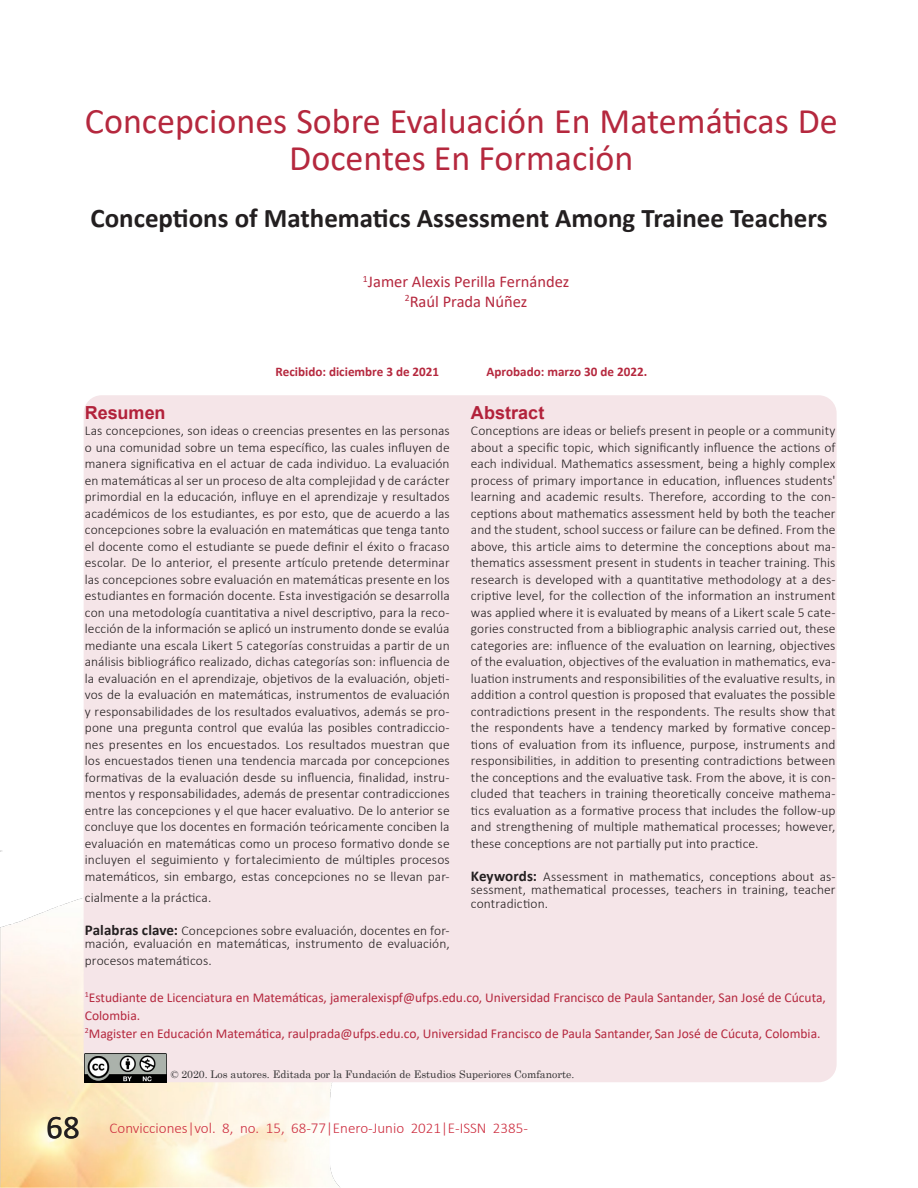
<style>
.page{position:relative;width:918px;height:1188px;background:#fff}
.page>*{position:absolute;margin:0;border:0;box-sizing:border-box;transform-origin:0 0}
.t1{font:36px/37.5px "Calibri";color:#b5283e;text-align:center}
.t2{font:700 27px "Calibri";color:#231f20}
.t3{font:700 18px "Arial";color:#b2223b}
.t4{font:16.5px "Calibri";color:#b5283e}
.t5{font:300 15px "Calibri";color:#cd2d3f}
.t6{font:300 13.5px/16.5px "Calibri";letter-spacing:.005em;color:#231f20;text-align:justify}
.t7{font:13.5px/18px "Calibri";color:#b5283e}
.t8{font:700 13.05px "Calibri";color:#b5283e}
.t9{font:10.5px "Century Schoolbook";color:#333233}
.s1{font-weight:700;font-size:15px}
.s2{font-weight:400;font-size:33px;color:#231f20}
</style>
<div class="page">
<img style="left:0;top:850px;width:341px;height:338px">
<div style="left:84px;top:395px;width:753px;height:687px;background:#f5e5e8;border-radius:18px"></div>
<img style="left:85px;top:1054px;width:81px;height:28px">
<p class="t1" style="left:85px;top:101px;width:755px">Concepciones Sobre Evaluación En Matemáticas De<br>Docentes En Formación</p>
<p class="t2" style="left:90px;top:199px;width:739px">Conceptions of Mathematics Assessment Among Trainee Teachers</p>
<p class="t4" style="left:363px;top:270px;width:208px"><sup>1</sup>Jamer Alexis Perilla Fernández</p>
<p class="t4" style="left:405px;top:290px;width:124px"><sup>2</sup>Raúl Prada Núñez</p>
<p class="t8" style="left:276px;top:363px;width:165px">Recibido: diciembre 3 de 2021</p>
<p class="t8" style="left:487px;top:363px;width:162px">Aprobado: marzo 30 de 2022.</p>
<p class="t3" style="left:85px;top:400px;width:82px">Resumen</p>
<p class="t6" style="left:85px;top:422px;width:366px">Las concepciones, son ideas o creencias presentes en las personas o una comunidad sobre un tema específico, las cuales influyen de manera significativa en el actuar de cada individuo. La evaluación en matemáticas al ser un proceso de alta complejidad y de carácter primordial en la educación, influye en el aprendizaje y resultados académicos de los estudiantes, es por esto, que de acuerdo a las concepciones sobre la evaluación en matemáticas que tenga tanto el docente como el estudiante se puede definir el éxito o fracaso escolar. De lo anterior, el presente artículo pretende determinar las concepciones sobre evaluación en matemáticas presente en los estudiantes en formación docente. Esta investigación se desarrolla con una metodología cuantitativa a nivel descriptivo, para la reco&shy;lección de la información se aplicó un instrumento donde se evalúa mediante una escala Likert 5 categorías construidas a partir de un análisis bibliográfico realizado, dichas categorías son: influencia de la evaluación en el aprendizaje, objetivos de la evaluación, objeti&shy;vos de la evaluación en matemáticas, instrumentos de evaluación y responsabilidades de los resultados evaluativos, además se pro&shy;pone una pregunta control que evalúa las posibles contradiccio&shy;nes presentes en los encuestados. Los resultados muestran que los encuestados tienen una tendencia marcada por concepciones formativas de la evaluación desde su influencia, finalidad, instru&shy;mentos y responsabilidades, además de presentar contradicciones entre las concepciones y el que hacer evaluativo. De lo anterior se concluye que los docentes en formación teóricamente conciben la evaluación en matemáticas como un proceso formativo donde se incluyen el seguimiento y fortalecimiento de múltiples procesos matemáticos, sin embargo, estas concepciones no se llevan par-</p>
<p class="t6" style="left:85px;top:889px;width:128px">cialmente a la práctica.</p>
<p class="t6" style="left:85px;top:923px;width:366px;line-height:13.5px"><span class="s1">Palabras clave:</span> Concepciones sobre evaluación, docentes en for&shy;mación, evaluación en matemáticas, instrumento de evaluación,</p>
<p class="t6" style="left:85px;top:952px;width:128px">procesos matemáticos.</p>
<p class="t3" style="left:471px;top:400px;width:75px">Abstract</p>
<p class="t6" style="left:471px;top:422px;width:366px">Conceptions are ideas or beliefs present in people or a community about a specific topic, which significantly influence the actions of each individual. Mathematics assessment, being a highly complex process of primary importance in education, influences students' learning and academic results. Therefore, according to the con&shy;ceptions about mathematics assessment held by both the teacher and the student, school success or failure can be defined. From the above, this article aims to determine the conceptions about ma&shy;thematics assessment present in students in teacher training. This research is developed with a quantitative methodology at a des&shy;criptive level, for the collection of the information an instrument was applied where it is evaluated by means of a Likert scale 5 cate&shy;gories constructed from a bibliographic analysis carried out, these categories are: influence of the evaluation on learning, objectives of the evaluation, objectives of the evaluation in mathematics, eva&shy;luation instruments and responsibilities of the evaluative results, in addition a control question is proposed that evaluates the possible contradictions present in the respondents. The results show that the respondents have a tendency marked by formative concep&shy;tions of evaluation from its influence, purpose, instruments and responsibilities, in addition to presenting contradictions between the conceptions and the evaluative task. From the above, it is con&shy;cluded that teachers in training theoretically conceive mathema&shy;tics evaluation as a formative process that includes the follow-up and strengthening of multiple mathematical processes; however, these conceptions are not partially put into practice.</p>
<p class="t6" style="left:471px;top:869px;width:366px;line-height:13.5px"><span class="s1">Keywords:</span> Assessment in mathematics, conceptions about as&shy;sessment, mathematical processes, teachers in training, teacher contradiction.</p>
<p class="t7" style="left:85px;top:988px;width:743px"><sup>1</sup>Estudiante de Licenciatura en Matemáticas, jameralexispf@ufps.edu.co, Universidad Francisco de Paula Santander, San José de Cúcuta,<br>Colombia.</p>
<p class="t7" style="left:85px;top:1024px;width:737px"><sup>2</sup>Magister en Educación Matemática, raulprada@ufps.edu.co, Universidad Francisco de Paula Santander, San José de Cúcuta, Colombia.</p>
<p class="t9" style="left:171px;top:1066px;width:405px">© 2020. Los autores. Editada por la Fundación de Estudios Superiores Comfanorte.</p>
<p class="t5" style="left:46px;top:1119px;width:483px"><span class="s2">68</span> Convicciones|vol. 8, no. 15, 68-77|Enero-Junio 2021|E-ISSN 2385-</p>
</div>
